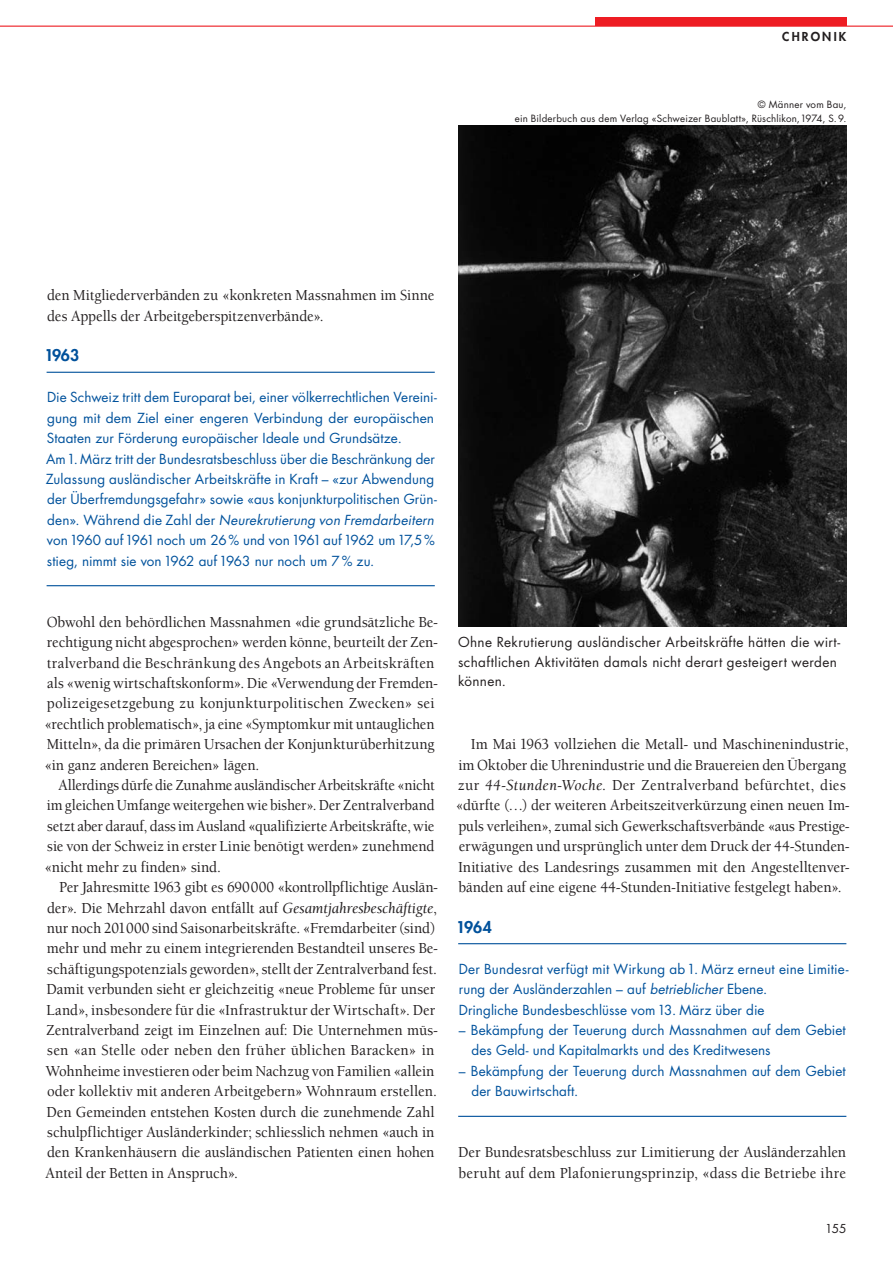
<style>
.page{position:relative;width:893px;height:1263px;background:#fff}
.page>*{position:absolute;margin:0;border:0;box-sizing:border-box;transform-origin:0 0}
.t1{font:500 15.75px/20.4px "Berkeley Std";letter-spacing:-.005em;color:#231f20;scale:.94 1}
.t2{font:500 15.75px/20.4px "Berkeley Std";letter-spacing:-.005em;color:#231f20;text-align:justify;scale:.93 1}
.t3{font:800 15.75px "Futura Std";letter-spacing:-.01em;color:#01519b}
.t4{font:13.5px/20.4px "Futura Std";letter-spacing:.005em;color:#01529c}
.t5{font:13.5px/19.5px "Futura Std";letter-spacing:.025em;color:#231f20}
.t6{font:800 12px "Futura Std";letter-spacing:.185em;color:#231f20}
.t7{font:12px "Futura Std";color:#231f20}
.t8{font:9.75px/13.5px "Futura Std";letter-spacing:.02em;color:#231f20;text-align:right}
.s1{font-style:italic}
.s2{font-weight:400;font-style:italic}
</style>
<div class="page">
<hr style="left:47px;top:372px;width:388px;height:1px;background:#01519b">
<hr style="left:47px;top:585px;width:388px;height:1px;background:#01519b">
<hr style="left:458px;top:943px;width:388px;height:1px;background:#01519b">
<hr style="left:458px;top:1116px;width:388px;height:1px;background:#01519b">
<div style="left:595px;top:17px;width:251px;height:9px;background:#ee1d23"></div>
<hr style="left:0;top:26px;width:892px;height:1px;background:#ee1d23">
<img style="left:458px;top:126px;width:388px;height:501px">
<p class="t6" style="left:782px;top:31px;width:66px">CHRONIK</p>
<p class="t8" style="left:515px;top:99px;width:333px">© Männer vom Bau,<br>ein Bilderbuch aus dem Verlag «Schweizer Baublatt», Rüschlikon, 1974, S. 9.</p>
<p class="t1" style="left:47px;top:286px;width:413px">den Mitgliederverbänden zu «konkreten Massnahmen im Sinne des Appells der Arbeitgeberspitzenverbände».</p>
<p class="t3" style="left:45px;top:348px;width:36px">1963</p>
<p class="t4" style="left:46px;top:388px;width:392px">Die Schweiz tritt dem Europarat bei, einer völkerrechtlichen Vereini&shy;gung mit dem Ziel einer engeren Verbindung der europäischen Staaten zur Förderung europäischer Ideale und Grundsätze.<br>Am 1. März tritt der Bundesratsbeschluss über die Beschränkung der Zulassung ausländischer Arbeitskräfte in Kraft – «zur Abwendung der Überfremdungsgefahr» sowie «aus konjunkturpolitischen Grün&shy;den». Während die Zahl der <span class="s1">Neurekrutierung von Fremdarbeitern </span>von 1960 auf 1961 noch um 26 % und von 1961 auf 1962 um 17,5 % stieg, nimmt sie von 1962 auf 1963 nur noch um 7 % zu.</p>
<p class="t1" style="left:44px;top:613px;width:420px">Obwohl den behördlichen Massnahmen «die grundsätzliche Be&shy;rechtigung nicht abgesprochen» werden könne, beurteilt der Zen&shy;tralverband die Beschränkung des Angebots an Arbeitskräften als «wenig wirtschaftskonform». Die «Verwendung der Fremden&shy;polizeigesetzgebung zu konjunkturpolitischen Zwecken» sei «rechtlich problematisch», ja eine «Symptomkur mit untauglichen Mitteln», da die primären Ursachen der Konjunkturüberhitzung «in ganz anderen Bereichen» lägen.</p>
<p class="t2" style="left:44px;top:776px;width:421px;text-indent:14px">Allerdings dürfe die Zunahme ausländischer Arbeitskräfte «nicht im gleichen Umfange weitergehen wie bisher». Der Zentralverband setzt aber darauf, dass im Ausland «qualifizierte Arbeitskräfte, wie sie von der Schweiz in erster Linie benötigt werden» zunehmend «nicht mehr zu finden» sind.</p>
<p class="t1" style="left:46px;top:878px;width:419px;text-indent:14px">Per Jahresmitte 1963 gibt es 690 000 «kontrollpflichtige Auslän&shy;der». Die Mehrzahl davon entfällt auf <span class="s2">Gesamtjahresbeschäftigte</span>, nur noch 201 000 sind Saisonarbeitskräfte. «Fremdarbeiter (sind) mehr und mehr zu einem integrierenden Bestandteil unseres Be&shy;schäftigungspotenzials geworden», stellt der Zentralverband fest.<br>Damit verbunden sieht er gleichzeitig «neue Probleme für unser Land», insbesondere für die «Infrastruktur der Wirtschaft». Der Zentralverband zeigt im Einzelnen auf: Die Unternehmen müs&shy;sen «an Stelle oder neben den früher üblichen Baracken» in Wohnheime investieren oder beim Nachzug von Familien «allein oder kollektiv mit anderen Arbeitgebern» Wohnraum erstellen.<br>Den Gemeinden entstehen Kosten durch die zunehmende Zahl schulpflichtiger Ausländerkinder; schliesslich nehmen «auch in den Krankenhäusern die ausländischen Patienten einen hohen Anteil der Betten in Anspruch».</p>
<p class="t5" style="left:458px;top:634px;width:383px">Ohne Rekrutierung ausländischer Arbeitskräfte hätten die wirt&shy;schaftlichen Aktivitäten damals nicht derart gesteigert werden können.</p>
<p class="t1" style="left:456px;top:735px;width:420px;text-indent:15px">Im Mai 1963 vollziehen die Metall- und Maschinenindustrie, im Oktober die Uhrenindustrie und die Brauereien den Übergang zur <span class="s2">44-Stunden-Woche</span>. Der Zentralverband befürchtet, dies «dürfte (…) der weiteren Arbeitszeitverkürzung einen neuen Im&shy;puls verleihen», zumal sich Gewerkschaftsverbände «aus Prestige&shy;erwägungen und ursprünglich unter dem Druck der 44-Stunden-Initiative des Landesrings zusammen mit den Angestelltenver&shy;bänden auf eine eigene 44-Stunden-Initiative festgelegt haben».</p>
<p class="t3" style="left:456px;top:920px;width:37px">1964</p>
<p class="t4" style="left:458px;top:960px;width:391px">Der Bundesrat verfügt mit Wirkung ab 1. März erneut eine Limitie&shy;rung der Ausländerzahlen – auf <span class="s1">betrieblicher</span> Ebene.<br>Dringliche Bundesbeschlüsse vom 13. März über die</p>
<p class="t4" style="left:471px;top:1021px;width:376px;text-indent:-13px">– Bekämpfung der Teuerung durch Massnahmen auf dem Gebiet des Geld- und Kapitalmarkts und des Kreditwesens</p>
<p class="t4" style="left:471px;top:1062px;width:376px;text-indent:-13px">– Bekämpfung der Teuerung durch Massnahmen auf dem Gebiet der Bauwirtschaft.</p>
<p class="t1" style="left:458px;top:1143px;width:414px">Der Bundesratsbeschluss zur Limitierung der Ausländerzahlen beruht auf dem Plafonierungsprinzip, «dass die Betriebe ihre</p>
<p class="t7" style="left:825px;top:1223px;width:23px">155</p>
</div>
